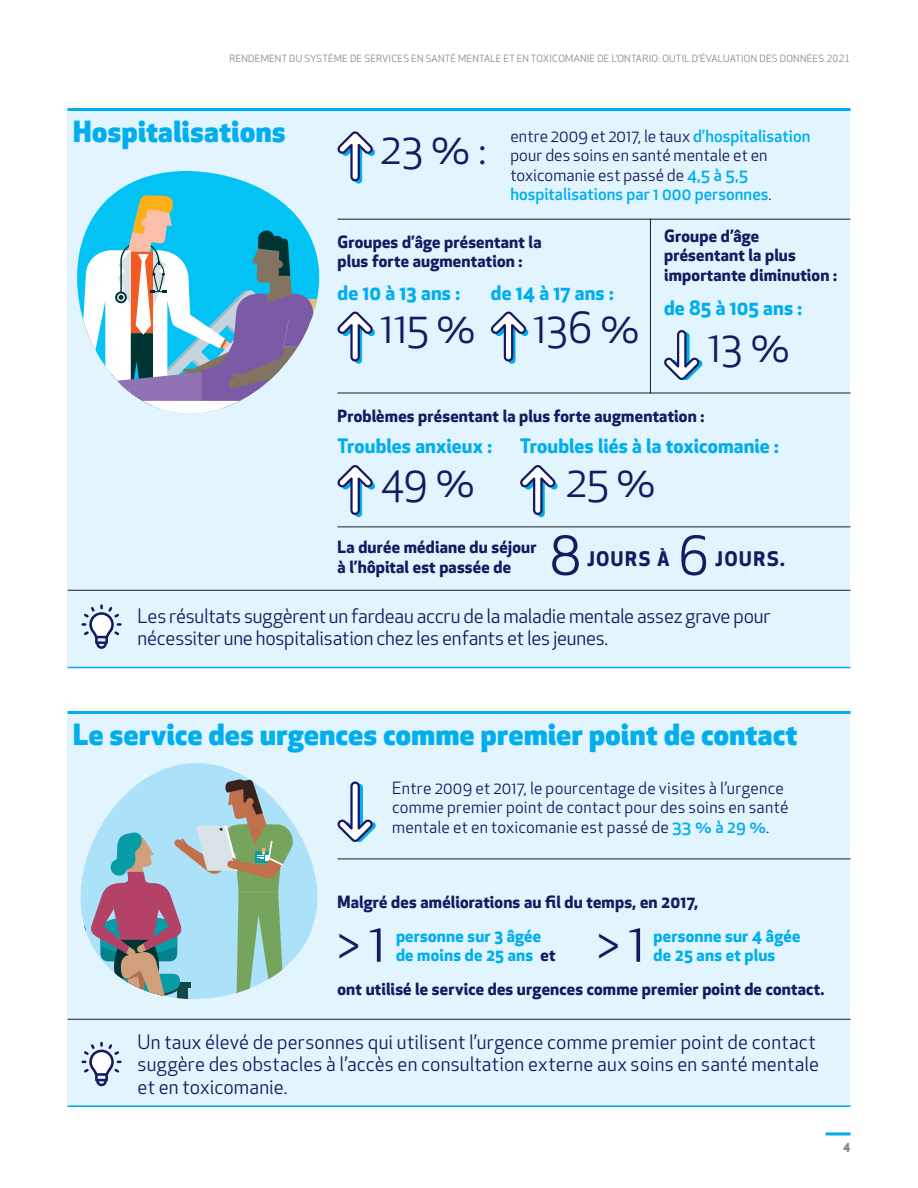
<style>
.page{position:relative;width:918px;height:1188px;background:#fff}
.page>*{position:absolute;margin:0;border:0;box-sizing:border-box;transform-origin:0 0}
.Subhead_2_No_Rules{font:52.65px "Apex New";color:#161a60}
.Subhead_2_No_Rules-2{font:46.65px "Apex New";color:#161a60}
.Subhead_2_No_Rules-3{font:42px "Apex New";color:#161a60}
.Subhead_1{font:800 28.5px "Apex New";letter-spacing:.02em;color:#00aeef}
.Subhead_2_No_Rules-4{font:700 19.65px "Apex New";letter-spacing:.08em;color:#161a60}
.Subhead_2_No_Rules-5{font:19.5px/22.5px "Apex New";color:#161a60}
.Subhead_2_No_Rules-6{font:700 19.5px "Apex New";letter-spacing:.005em;color:#00aeef}
.Subhead_2_No_Rules-7{font:700 16.5px/19.5px "Apex New";letter-spacing:.01em;color:#161a60}
.Subhead_2_No_Rules-8{font:16.5px/19.5px "Apex New";letter-spacing:.01em;color:#161a60}
.Subhead_2_No_Rules-9{font:700 16.5px/19.5px "Apex New";letter-spacing:.01em;color:#00aeef}
.t1{font:700 12px "Apex New";color:#808285}
.t2{font:9.75px "Apex New";letter-spacing:.025em;color:#808285}
.s1{font-weight:500;color:#00aeef}
.s2{font-size:52.65px}
.s3{color:#161a60}
</style>
<div class="page">
<hr style="left:826px;top:1132px;width:25px;height:3px;background:#00aeef">
<div style="left:68px;top:711px;width:782px;height:396px;background:#e2f4fd"></div>
<div style="left:68px;top:108px;width:782px;height:559px;background:#e2f4fd"></div>
<hr style="left:68px;top:108px;width:782px;height:3px;background:#00aeef">
<svg style="left:67px;top:171px;width:205px;height:24px;fill:#02c3f3"></svg>
<hr style="left:68px;top:711px;width:782px;height:3px;background:#00aeef">
<svg style="left:67px;top:763px;width:251px;height:192px"></svg>
<svg style="left:67px;top:779px;width:230px;height:233px"></svg>
<svg style="left:664px;top:330px;width:39px;height:51px"></svg>
<svg style="left:337px;top:781px;width:39px;height:62px"></svg>
<svg style="left:337px;top:131px;width:38px;height:53px"></svg>
<svg style="left:67px;top:195px;width:308px;height:229px"></svg>
<svg style="left:337px;top:465px;width:38px;height:52px"></svg>
<svg style="left:490px;top:311px;width:39px;height:53px"></svg>
<svg style="left:520px;top:465px;width:38px;height:52px"></svg>
<hr style="left:338px;top:859px;width:512px;height:1px;background:#231f20">
<hr style="left:338px;top:219px;width:512px;height:1px;background:#231f20">
<hr style="left:338px;top:393px;width:512px;height:1px;background:#231f20">
<hr style="left:338px;top:526px;width:512px;height:1px;background:#231f20">
<hr style="left:68px;top:1019px;width:782px;height:1px;background:#231f20">
<hr style="left:68px;top:590px;width:782px;height:1px;background:#231f20">
<hr style="left:68px;top:1106px;width:782px;height:1px;background:#00aeef">
<hr style="left:68px;top:667px;width:782px;height:1px;background:#00aeef">
<svg style="left:82px;top:1042px;width:40px;height:44px"></svg>
<svg style="left:82px;top:604px;width:40px;height:45px"></svg>
<hr style="left:650px;top:219px;width:1px;height:174px;background:#231f20">
<p class="t2" style="left:229px;top:53px;width:623px">RENDEMENT DU SYSTÈME DE SERVICES EN SANTÉ MENTALE ET EN TOXICOMANIE DE L’ONTARIO: OUTIL D’ÉVALUATION DES DONNÉES 2021</p>
<p class="Subhead_1" style="left:73px;top:112px;width:214px">Hospitalisations</p>
<p class="Subhead_2_No_Rules-3" style="left:381px;top:123px;width:107px">23 % :</p>
<p class="Subhead_2_No_Rules-8" style="left:510px;top:126px;width:302px">entre 2009 et 2017, le taux <span class="s1">d’hospitalisation </span>pour des soins en santé mentale et en toxicomanie est passé de <span class="s1">4,5 à 5,5 hospitalisations par 1 000 personnes</span>.</p>
<p class="Subhead_2_No_Rules-7" style="left:338px;top:231px;width:206px">Groupes d’âge présentant la plus forte augmentation :</p>
<p class="Subhead_2_No_Rules-6" style="left:338px;top:278px;width:124px">de 10 à 13 ans :</p>
<p class="Subhead_2_No_Rules-3" style="left:381px;top:301px;width:97px">115 %</p>
<p class="Subhead_2_No_Rules-7" style="left:664px;top:225px;width:174px">Groupe d’âge présentant la plus importante diminution :</p>
<p class="Subhead_2_No_Rules-6" style="left:664px;top:293px;width:140px">de 85 à 105 ans :</p>
<p class="Subhead_2_No_Rules-3" style="left:708px;top:320px;width:83px">13 %</p>
<p class="Subhead_2_No_Rules-6" style="left:491px;top:278px;width:124px">de 14 à 17 ans :</p>
<p class="Subhead_2_No_Rules-3" style="left:534px;top:301px;width:108px">136 %</p>
<p class="Subhead_2_No_Rules-7" style="left:338px;top:406px;width:368px">Problèmes présentant la plus forte augmentation :</p>
<p class="Subhead_2_No_Rules-6" style="left:338px;top:432px;width:156px">Troubles anxieux :</p>
<p class="Subhead_2_No_Rules-3" style="left:381px;top:455px;width:96px">49 %</p>
<p class="Subhead_2_No_Rules-6" style="left:520px;top:432px;width:260px">Troubles liés à la toxicomanie :</p>
<p class="Subhead_2_No_Rules-3" style="left:566px;top:455px;width:91px">25 %</p>
<p class="Subhead_2_No_Rules-7" style="left:338px;top:537px;width:200px">La durée médiane du séjour à l’hôpital est passée de</p>
<p class="Subhead_2_No_Rules" style="left:550px;top:523px;width:32px">8</p>
<p class="Subhead_2_No_Rules" style="left:678px;top:523px;width:32px">6</p>
<p class="Subhead_2_No_Rules-4" style="left:587px;top:545px;width:84px">JOURS À</p>
<p class="Subhead_2_No_Rules-4" style="left:716px;top:545px;width:71px">JOURS.</p>
<p class="Subhead_2_No_Rules-5" style="left:138px;top:605px;width:635px">Les résultats suggèrent un fardeau accru de la maladie mentale assez grave pour nécessiter une hospitalisation chez les enfants et les jeunes.</p>
<p class="Subhead_1" style="left:73px;top:715px;width:726px">Le service des urgences comme premier point de contact</p>
<p class="Subhead_2_No_Rules-8" style="left:392px;top:778px;width:398px">Entre 2009 et 2017, le pourcentage de visites à l’urgence comme premier point de contact pour des soins en santé mentale et en toxicomanie est passé de <span class="s1">33 % à 29 %</span>.</p>
<p class="Subhead_2_No_Rules-7" style="left:338px;top:891px;width:363px">Malgré des améliorations au fil du temps, en 2017,</p>
<p class="Subhead_2_No_Rules-2" style="left:338px;top:915px;width:51px">&gt; <span class="s2">1</span></p>
<p class="Subhead_2_No_Rules-9" style="left:396px;top:925px;width:161px">personne sur 3 âgée de moins de 25 ans <span class="s3">et</span></p>
<p class="Subhead_2_No_Rules-2" style="left:597px;top:915px;width:51px">&gt; <span class="s2">1</span></p>
<p class="Subhead_2_No_Rules-9" style="left:654px;top:925px;width:148px">personne sur 4 âgée de 25 ans et plus</p>
<p class="Subhead_2_No_Rules-7" style="left:338px;top:979px;width:489px">ont utilisé le service des urgences comme premier point de contact.</p>
<p class="Subhead_2_No_Rules-5" style="left:138px;top:1031px;width:683px">Un taux élevé de personnes qui utilisent l’urgence comme premier point de contact suggère des obstacles à l’accès en consultation externe aux soins en santé mentale et en toxicomanie.</p>
<p class="t1" style="left:843px;top:1139px;width:9px">4</p>
</div>
